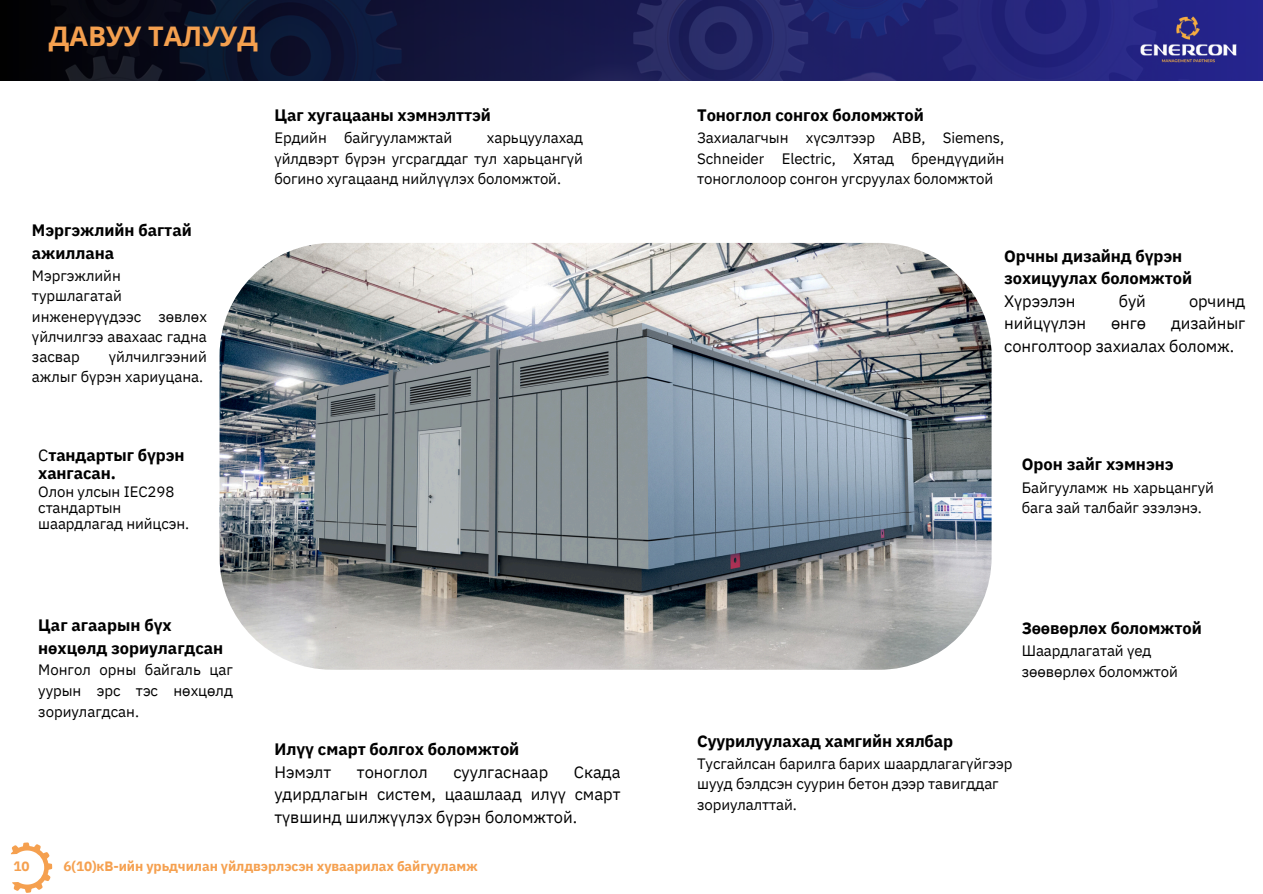
<style>
.page{position:relative;width:1263px;height:894px;background:#fff}
.page>*{position:absolute;margin:0;border:0;box-sizing:border-box;transform-origin:0 0}
.t1{font:700 27px "Open Sans";color:#f5a04f}
.t2{font:700 16.5px/22.5px "IBM Plex Sans";letter-spacing:-.005em;color:#000}
.t3{font:16.5px/22.5px "IBM Plex Sans";color:#000;text-align:justify}
.t4{font:15px/20.2px "IBM Plex Sans";letter-spacing:-.005em;color:#000}
.t5{font:700 13.5px "IBM Plex Sans";letter-spacing:-.005em;color:#f5a04f}
.s1{font-weight:400}
</style>
<div class="page">
<img style="left:0;top:0;width:1263px;height:81px">
<svg style="left:11px;top:842px;width:42px;height:51px"></svg>
<img style="left:220px;top:243px;width:771px;height:426px;border-radius:112px">
<img style="left:1131px;top:7px;width:115px;height:60px">
<p class="t1" style="left:49px;top:17px;width:211px">ДАВУУ ТАЛУУД</p>
<h2 class="t2" style="left:32px;top:218px;width:161px">Мэргэжлийн багтай ажиллана</h2>
<h2 class="t4" style="left:32px;top:265px;width:176px">Мэргэжлийн туршлагатай инженерүүдээс зөвлөх үйлчилгээ авахаас гадна засвар</h2>
<h2 class="t4" style="left:32px;top:346px;width:176px;text-align:right">үйлчилгээний<br>ажлыг бүрэн хариуцана.</h2>
<p class="t2" style="left:274px;top:103px;width:218px">Цаг хугацааны хэмнэлттэй</p>
<p class="t4" style="left:274px;top:127px;width:179px">Ердийн байгууламжтай</p>
<p class="t4" style="left:274px;top:127px;width:310px;text-align:justify;text-indent:212px">харьцуулахад үйлдвэрт бүрэн угсрагддаг тул харьцангүй богино хугацаанд нийлүүлэх боломжтой.</p>
<h2 class="t2" style="left:38px;top:446px;width:148px;line-height:18px"><span class="s1">С</span>тандартыг бүрэн хангасан.</h2>
<h2 class="t4" style="left:38px;top:483px;width:153px;line-height:15.8px">Олон улсын IEC298 стандартын шаардлагад нийцсэн.</h2>
<h2 class="t2" style="left:38px;top:613px;width:187px">Цаг агаарын бүх нөхцөлд зориулагдсан</h2>
<h2 class="t4" style="left:38px;top:658px;width:196px;line-height:20.9px;text-align:justify">Монгол орны байгаль цаг уурын эрс тэс нөхцөлд зориулагдсан.</h2>
<h2 class="t2" style="left:274px;top:737px;width:246px">Илүү смарт болгох боломжтой<br><span class="s1">Нэмэлт</span></h2>
<h2 class="t3" style="left:274px;top:760px;width:348px;text-indent:299px">Скада удирдлагын систем, цаашлаад илүү смарт түвшинд шилжүүлэх бүрэн боломжтой.</h2>
<h2 class="t3" style="left:357px;top:760px;width:72px">тоноглол</h2>
<h2 class="t3" style="left:453px;top:760px;width:96px">суулгаснаар</h2>
<p class="t5" style="left:13px;top:857px;width:18px">10</p>
<p class="t5" style="left:64px;top:857px;width:416px">6(10)кВ-ийн урьдчилан үйлдвэрлэсэн хуваарилах байгууламж</p>
<h1 class="t2" style="left:697px;top:103px;width:228px">Тоноглол сонгох боломжтой</h1>
<h1 class="t4" style="left:697px;top:127px;width:309px;text-align:justify">Захиалагчын хүсэлтээр ABB, Siemens, Schneider Electric, Хятад брендүүдийн тоноглолоор сонгон угсруулах боломжтой</h1>
<h2 class="t2" style="left:1004px;top:244px;width:189px">Орчны дизайнд бүрэн зохицуулах боломжтой<br><span class="s1">Хүрээлэн</span></h2>
<h2 class="t3" style="left:1119px;top:289px;width:29px">буй</h2>
<h2 class="t3" style="left:1189px;top:289px;width:58px">орчинд</h2>
<h2 class="t3" style="left:1004px;top:312px;width:243px;text-indent:167px">дизайныг сонголтоор захиалах боломж.</h2>
<h2 class="t3" style="left:1004px;top:312px;width:83px">нийцүүлэн</h2>
<h2 class="t3" style="left:1111px;top:312px;width:37px">өнгө</h2>
<h2 class="t2" style="left:1022px;top:453px;width:153px">Орон зайг хэмнэнэ</h2>
<h2 class="t4" style="left:1022px;top:477px;width:194px">Байгууламж нь харьцангуй бага зай талбайг эзэлэнэ.</h2>
<h2 class="t2" style="left:1022px;top:616px;width:181px">Зөөвөрлөх боломжтой</h2>
<h2 class="t4" style="left:1022px;top:640px;width:158px">Шаардлагатай үед зөөвөрлөх боломжтой</h2>
<h2 class="t2" style="left:697px;top:729px;width:258px">Суурилуулахад хамгийн хялбар</h2>
<h2 class="t4" style="left:697px;top:753px;width:317px">Тусгайлсан барилга барих шаардлагагүйгээр шууд бэлдсэн суурин бетон дээр тавигддаг зориулалттай.</h2>
</div>
